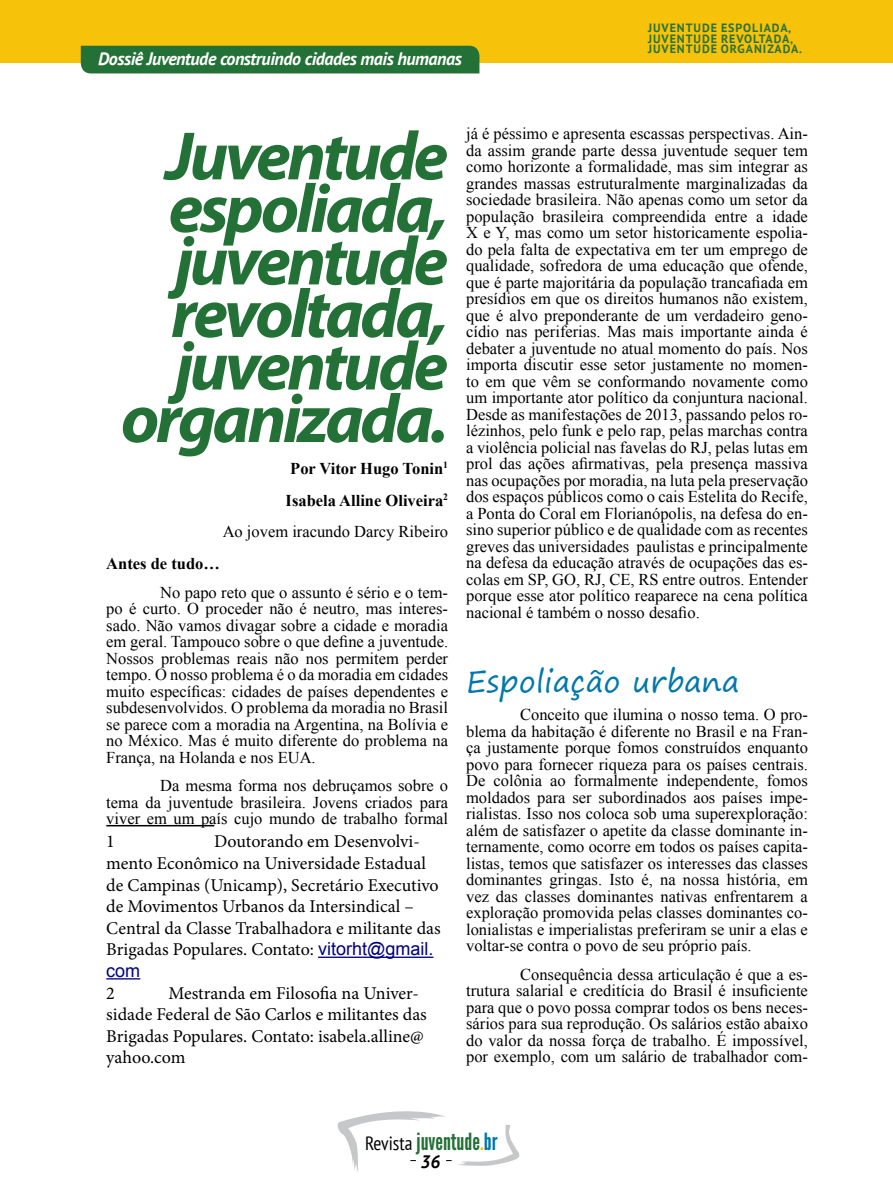
<style>
.page{position:relative;width:893px;height:1191px;background:#fff}
.page>*{position:absolute;margin:0;border:0;box-sizing:border-box;transform-origin:0 0}
.t1{font:italic 700 69px/52.5px "Myriad Pro";letter-spacing:-.05em;color:#237136;text-align:right}
.t2{font:30px "Segoe Print";color:#0078ab}
.t3{font:23.55px "League Gothic";color:#237136}
.t4{font:18px/21.6px "Minion Pro";color:#000}
.t5{font:italic 700 18px "PT Sans";letter-spacing:-.025em;color:#fff}
.t6{font:18px "Arial";color:#000080}
.t7{font:italic 700 18px "PT Sans";color:#000}
.t8{font:16.5px/16.5px "Times New Roman";color:#000;text-align:justify}
.t9{font:700 16.5px/31.8px "Times New Roman";color:#000;text-align:right}
.t10{font:700 12px/10.5px "PT Sans";letter-spacing:.08em;color:#2b7136}
.s1{font-weight:400}
.s2{font-family:"Arial";color:#000080}
.s3{font-family:"PT Sans";font-stretch:condensed;font-size:19.35px;color:#000}
.s4{color:#f6c20a}
.s5{color:#0078ab}
</style>
<div class="page">
<svg style="left:337px;top:1111px;width:183px;height:61px"></svg>
<div style="left:0;top:0;width:893px;height:63px;background:#f6c20a"></div>
<hr style="left:106px;top:825px;width:108px;height:1px;background:#000">
<hr style="left:318px;top:956px;width:115px;height:2px;background:#000080">
<hr style="left:106px;top:978px;width:34px;height:1px;background:#000080">
<div style="left:81px;top:46px;width:398px;height:27px;background:#237136"></div>
<p class="t5" style="left:98px;top:47px;width:365px">Dossiê Juventude construindo cidades mais humanas</p>
<p class="t10" style="left:648px;top:23px;width:155px">JUVENTUDE ESPOLIADA,<br>JUVENTUDE REVOLTADA,<br>JUVENTUDE ORGANIZADA.</p>
<h1 class="t1" style="left:121px;top:128px;width:329px">Juventude espoliada, juventude revoltada, juventude organizada.</h1>
<p class="t9" style="left:223px;top:452px;width:227px">Por Vitor Hugo Tonin<sup>1<br></sup>Isabela Alline Oliveira<sup>2<br></sup><span class="s1">Ao jovem iracundo Darcy Ribeiro</span></p>
<p class="t9" style="left:106px;top:547px;width:115px">Antes de tudo…</p>
<p class="t8" style="left:106px;top:583px;width:343px;text-indent:54px">No papo reto que o assunto é sério e o tem&shy;po é curto. O proceder não é neutro, mas interes&shy;sado. Não vamos divagar sobre a cidade e moradia em geral. Tampouco sobre o que define a juventude.<br>Nossos problemas reais não nos permitem perder tempo. O nosso problema é o da moradia em cidades muito específicas: cidades de países dependentes e subdesenvolvidos. O problema da moradia no Brasil se parece com a moradia na Argentina, na Bolívia e no México. Mas é muito diferente do problema na França, na Holanda e nos EUA.</p>
<p class="t8" style="left:106px;top:777px;width:343px;text-indent:54px">Da mesma forma nos debruçamos sobre o tema da juventude brasileira. Jovens criados para viver em um país cujo mundo de trabalho formal</p>
<p class="t4" style="left:106px;top:831px;width:10px">1</p>
<p class="t4" style="left:106px;top:831px;width:336px;text-indent:108px">Doutorando em Desenvolvi&shy;mento Econômico na Universidade Estadual de Campinas (Unicamp), Secretário Executivo de Movimentos Urbanos da Intersindical – Central da Classe Trabalhadora e militante das Brigadas Populares. Contato: <span class="s2">vitorht@gmail.</span></p>
<p class="t6" style="left:106px;top:958px;width:36px">com</p>
<p class="t4" style="left:106px;top:982px;width:10px">2</p>
<p class="t4" style="left:106px;top:982px;width:322px;text-indent:62px">Mestranda em Filosofia na Univer&shy;sidade Federal de São Carlos e militantes das Brigadas Populares. Contato: isabela.alline@ yahoo.com</p>
<p class="t8" style="left:466px;top:125px;width:343px">já é péssimo e apresenta escassas perspectivas. Ain&shy;da assim grande parte dessa juventude sequer tem como horizonte a formalidade, mas sim integrar as grandes massas estruturalmente marginalizadas da sociedade brasileira. Não apenas como um setor da população brasileira compreendida entre a idade X e Y, mas como um setor historicamente espolia&shy;do pela falta de expectativa em ter um emprego de qualidade, sofredora de uma educação que ofende, que é parte majoritária da população trancafiada em presídios em que os direitos humanos não existem, que é alvo preponderante de um verdadeiro geno&shy;cídio nas periferias. Mas mais importante ainda é debater a juventude no atual momento do país. Nos importa discutir esse setor justamente no momen&shy;to em que vêm se conformando novamente como um importante ator político da conjuntura nacional.<br>Desde as manifestações de 2013, passando pelos ro&shy;lézinhos, pelo funk e pelo rap, pelas marchas contra a violência policial nas favelas do RJ, pelas lutas em prol das ações afirmativas, pela presença massiva nas ocupações por moradia, na luta pela preservação dos espaços públicos como o cais Estelita do Recife, a Ponta do Coral em Florianópolis, na defesa do en&shy;sino superior público e de qualidade com as recentes greves das universidades paulistas e principalmente na defesa da educação através de ocupações das es&shy;colas em SP, GO, RJ, CE, RS entre outros. Entender porque esse ator político reaparece na cena política nacional é também o nosso desafio.</p>
<h2 class="t2" style="left:466px;top:654px;width:275px">Espoliação urbana</h2>
<p class="t8" style="left:466px;top:706px;width:343px;text-indent:54px">Conceito que ilumina o nosso tema. O pro&shy;blema da habitação é diferente no Brasil e na Fran&shy;ça justamente porque fomos construídos enquanto povo para fornecer riqueza para os países centrais.<br>De colônia ao formalmente independente, fomos moldados para ser subordinados aos países impe&shy;rialistas. Isso nos coloca sob uma superexploração: além de satisfazer o apetite da classe dominante in&shy;ternamente, como ocorre em todos os países capita&shy;listas, temos que satisfazer os interesses das classes dominantes gringas. Isto é, na nossa história, em vez das classes dominantes nativas enfrentarem a exploração promovida pelas classes dominantes co&shy;lonialistas e imperialistas preferiram se unir a elas e voltar-se contra o povo de seu próprio país.</p>
<p class="t8" style="left:466px;top:965px;width:343px;text-indent:54px">Consequência dessa articulação é que a es&shy;trutura salarial e creditícia do Brasil é insuficiente para que o povo possa comprar todos os bens neces&shy;sários para sua reprodução. Os salários estão abaixo do valor da nossa força de trabalho. É impossível, por exemplo, com um salário de trabalhador com-</p>
<h3 class="t3" style="left:365px;top:1127px;width:134px"><span class="s3">Revista</span> juventude<span class="s4">.</span><span class="s5">br</span></h3>
<p class="t7" style="left:421px;top:1149px;width:21px">36</p>
</div>
